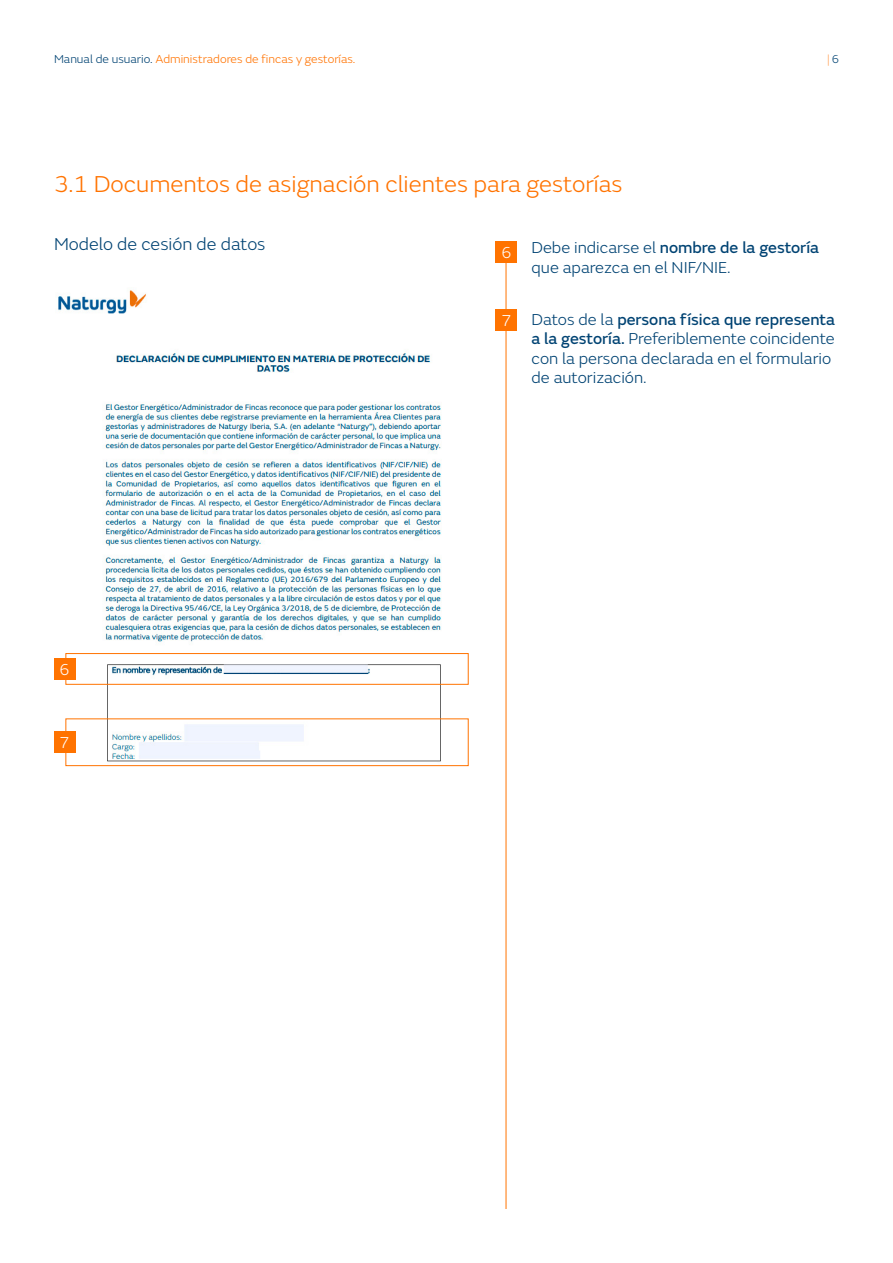
<style>
.page{position:relative;width:893px;height:1263px;background:#fff}
.page>*{position:absolute;margin:0;border:0;box-sizing:border-box;transform-origin:0 0}
.t1{font:300 24px "FS Emeric";color:#ff7300}
.t2{font:300 18px "FS Emeric";color:#004373}
.t3{font:300 16.5px/19.5px "FS Emeric";color:#004373}
.t4{font:16.5px "FS Emeric Core";color:#004373}
.t5{font:300 16.5px "FS Emeric";color:#fff}
.t6{font:300 12px "FS Emeric";color:#ff7300}
.t7{font:100 12px "FS Emeric";color:#ff7300}
.s1{color:#004373}
.s2{font-weight:300;color:#004373}
.s3{font-family:"FS Emeric";font-weight:300}
.s4{font-family:"FS Emeric Core";font-weight:400}
</style>
<div class="page">
<img style="left:54px;top:352px;width:415px;height:415px">
<hr style="left:506px;top:247px;width:1px;height:962px;background:#ff7300">
<div style="left:496px;top:241px;width:21px;height:21px;background:#ff7300"></div>
<div style="left:496px;top:309px;width:21px;height:21px;background:#ff7300"></div>
<div style="left:65px;top:653px;width:404px;height:32px;border:1px solid #ff7300"></div>
<div style="left:65px;top:718px;width:404px;height:48px;border:1px solid #ff7300"></div>
<div style="left:54px;top:658px;width:21px;height:21px;background:#ff7300"></div>
<div style="left:54px;top:732px;width:21px;height:21px;background:#ff7300"></div>
<img style="left:58px;top:290px;width:88px;height:24px">
<p class="t6" style="left:54px;top:51px;width:303px"><span class="s1">Manual de usuario.</span> Administradores de fincas y gestorías.</p>
<p class="t7" style="left:827px;top:51px;width:13px">| <span class="s2">6</span></p>
<h1 class="t1" style="left:54px;top:168px;width:570px">3.1 Documentos de asignación clientes para gestorías</h1>
<p class="t2" style="left:54px;top:232px;width:213px">Modelo de cesión de datos</p>
<p class="t4" style="left:531px;top:236px;width:289px"><span class="s3">Debe indicarse el</span> nombre de la gestoría</p>
<p class="t3" style="left:531px;top:257px;width:201px">que aparezca en el NIF/NIE.</p>
<p class="t4" style="left:531px;top:307px;width:305px"><span class="s3">Datos de la</span> persona física que representa</p>
<p class="t3" style="left:531px;top:328px;width:305px"><span class="s4">a la gestoría.</span> Preferiblemente coincidente con la persona declarada en el formulario de autorización.</p>
<p class="t5" style="left:501px;top:241px;width:11px">6</p>
<p class="t5" style="left:501px;top:309px;width:11px">7</p>
<p class="t5" style="left:60px;top:658px;width:11px">6</p>
<p class="t5" style="left:60px;top:732px;width:11px">7</p>
</div>
